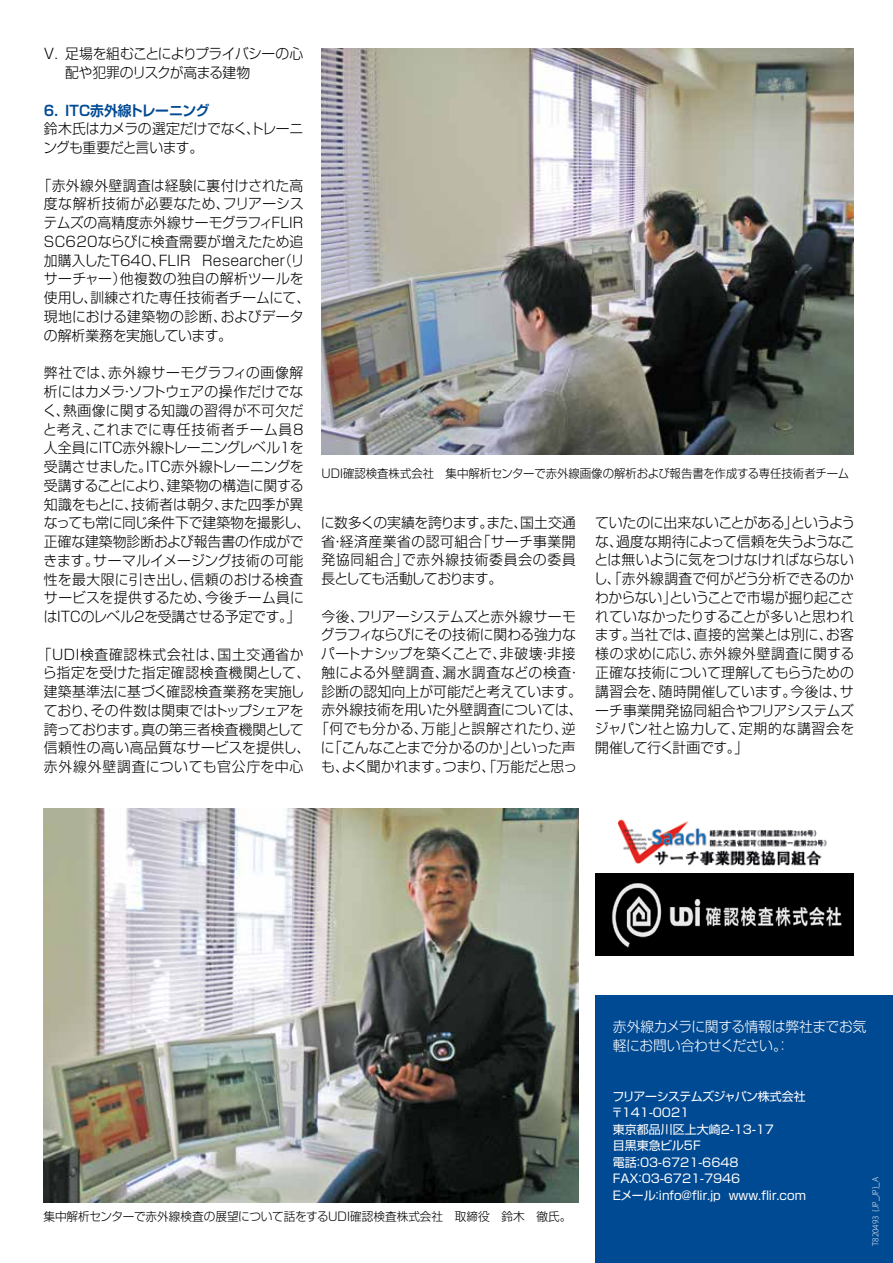
<style>
.page{position:relative;width:893px;height:1263px;background:#fff}
.page>*{position:absolute;margin:0;border:0;box-sizing:border-box;transform-origin:0 0}
.t1{font:300 14.25px/18.8px "Shin Go Pro";letter-spacing:.005em;color:#000}
.t2{font:300 14.25px/18.8px "Shin Go Pro";letter-spacing:-.035em;color:#000}
.t3{font:300 14.25px/18.8px "Shin Go Pro";letter-spacing:-.03em;color:#fff}
.t4{font:300 14.25px/18.8px "Shin Go Pro";letter-spacing:-.02em;color:#000}
.t5{font:700 14.25px "Shin Go Pro De";color:#004a93}
.t6{font:12px/16.5px "Shin Go Pro";color:#fff}
.t7{font:300 12px "Shin Go Pro";color:#000;scale:.95 1}
.t8{font:300 12px "Shin Go Pro";color:#000}
.t9{font:300 9px "Myriad Pro";color:#fff}
</style>
<div class="page">
<img style="left:595px;top:873px;width:259px;height:82px">
<img style="left:618px;top:819px;width:209px;height:47px">
<img style="left:321px;top:48px;width:533px;height:406px">
<img style="left:43px;top:809px;width:535px;height:394px">
<div style="left:595px;top:996px;width:298px;height:267px;background:#004a93"></div>
<p class="t2" style="left:65px;top:43px;width:240px;text-indent:-21px">V. 足場を組むことによりプライバシーの心配や犯罪のリスクが高まる建物</p>
<p class="t5" style="left:44px;top:99px;width:167px">6. ITC赤外線トレーニング</p>
<p class="t4" style="left:43px;top:118px;width:262px">鈴木氏はカメラの選定だけでなく、トレーニングも重要だと言います。</p>
<p class="t1" style="left:44px;top:174px;width:268px;text-indent:-6px">「赤外線外壁調査は経験に裏付けされた高度な解析技術が必要なため、フリアーシステムズの高精度赤外線サーモグラフィFLIR<br>SC620ならびに検査需要が増えたため追加購入したT640、FLIR Researcher（リサーチャー）他複数の独自の解析ツールを使用し、訓練された専任技術者チームにて、現地における建築物の診断、およびデータの解析業務を実施しています。</p>
<p class="t1" style="left:43px;top:362px;width:269px">弊社では、赤外線サーモグラフィの画像解析にはカメラ・ソフトウェアの操作だけでなく、熱画像に関する知識の習得が不可欠だと考え、これまでに専任技術者チーム員８人全員にITC赤外線トレーニングレベル１を受講させました。ITC赤外線トレーニングを受講することにより、建築物の構造に関する知識をもとに、技術者は朝夕、また四季が異なっても常に同じ条件下で建築物を撮影し、正確な建築物診断および報告書の作成ができます。サーマルイメージング技術の可能性を最大限に引き出し、信頼のおける検査サービスを提供するため、今後チーム員にはITCのレベル2を受講させる予定です。」</p>
<p class="t1" style="left:38px;top:643px;width:274px;text-align:center">「UDI検査確認株式会社は、国土交通省から指定を受けた指定確認検査機関として、建築基準法に基づく確認検査業務を実施しており、その件数は関東ではトップシェアを誇っております。真の第三者検査機関として信頼性の高い高品質なサービスを提供し、赤外線外壁調査についても官公庁を中心</p>
<p class="t7" style="left:321px;top:463px;width:557px">UDI確認検査株式会社　集中解析センターで赤外線画像の解析および報告書を作成する専任技術者チーム</p>
<p class="t1" style="left:321px;top:511px;width:256px;text-align:justify">に数多くの実績を誇ります。また、国土交通省・経済産業省の認可組合「サーチ事業開発協同組合」で赤外線技術委員会の委員長としても活動しております。</p>
<p class="t1" style="left:315px;top:605px;width:269px;text-align:center">今後、フリアーシステムズと赤外線サーモグラフィならびにその技術に関わる強力なパートナシップを築くことで、非破壊・非接触による外壁調査、漏水調査などの検査・診断の認知向上が可能だと考えています。赤外線技術を用いた外壁調査については、「何でも分かる、万能」と誤解されたり、逆に「こんなことまで分かるのか」といった声も、よく聞かれます。つまり、「万能だと思っ</p>
<p class="t1" style="left:594px;top:511px;width:263px;text-align:justify">ていたのに出来ないことがある」というような、過度な期待によって信頼を失うようなことは無いように気をつけなければならないし、「赤外線調査で何がどう分析できるのかわからない」ということで市場が掘り起こされていなかったりすることが多いと思われます。当社では、直接的営業とは別に、お客様の求めに応じ、赤外線外壁調査に関する正確な技術について理解してもらうための講習会を、随時開催しています。今後は、サーチ事業開発協同組合やフリアシステムズジャパン社と協力して、定期的な講習会を開催して行く計画です。」</p>
<p class="t8" style="left:43px;top:1206px;width:529px">集中解析センターで赤外線検査の展望について話をするUDI確認検査株式会社　取締役　鈴木　徹氏。</p>
<p class="t3" style="left:613px;top:1016px;width:255px">赤外線カメラに関する情報は弊社までお気軽にお問い合わせください。：</p>
<p class="t6" style="left:611px;top:1086px;width:196px">フリアーシステムズジャパン株式会社〒141-0021<br>東京都品川区上大崎2-13-17<br>目黒東急ビル5F<br>電話：03-6721-6648<br>FAX：03-6721-7946<br>Eメール：info@flir.jp www.flir.com</p>
<p class="t9" style="left:870px;top:1246px;width:70px;rotate:-90deg">T820493 {JP_JP}_A</p>
</div>
